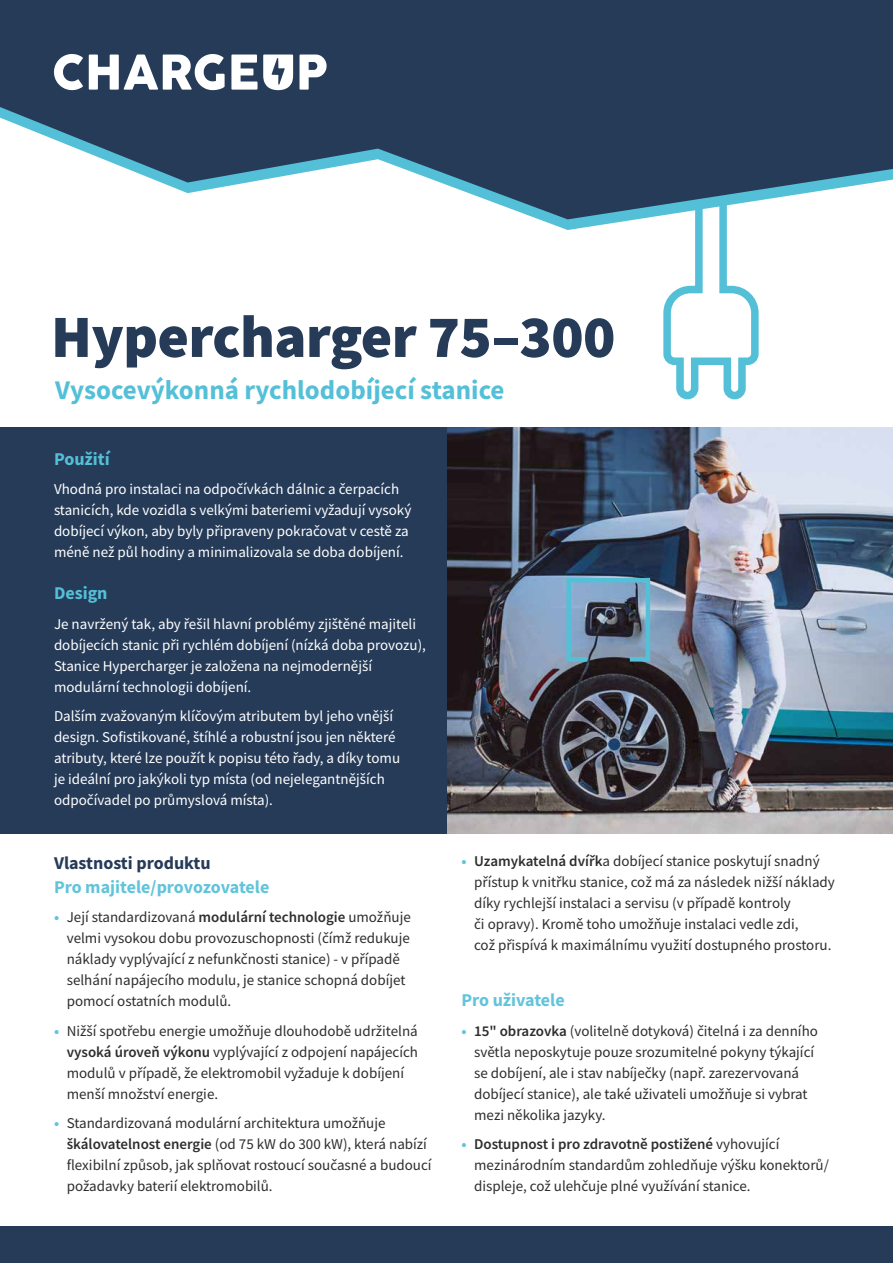
<style>
.page{position:relative;width:893px;height:1263px;background:#fff}
.page>*{position:absolute;margin:0;border:0;box-sizing:border-box;transform-origin:0 0}
.t1{font:900 60px "Source Sans Pro";letter-spacing:-.01em;color:#263b58}
.t2{font:700 27px "Source Sans Pro";color:#54c0d8}
.t3{font:700 18px "Source Sans Pro";color:#62c4db}
.t4{font:700 18px "Source Sans Pro";color:#263b58}
.t5{font:700 18px "Source Sans Pro";color:#54c0d8}
.t6{font:15px/21px "Source Sans Pro";color:#2e2d2c}
.t7{font:15px/21px "Source Sans Pro";color:#fff}
.s1{font-weight:700;color:#62c4db}
.s2{font-weight:600}
</style>
<div class="page">
<svg style="left:663px;top:230px;width:96px;height:169px"></svg>
<svg style="left:0;top:0;width:893px;height:219px;fill:#263b58"></svg>
<img style="left:446px;top:427px;width:447px;height:406px">
<div style="left:0;top:427px;width:446px;height:406px;background:#263b58"></div>
<div style="left:0;top:1226px;width:893px;height:37px;background:#263b58"></div>
<svg style="left:564px;top:576px;width:88px;height:88px;background:#66859c"></svg>
<svg style="left:54px;top:54px;width:273px;height:36px"></svg>
<h1 class="t1" style="left:51px;top:295px;width:566px">Hypercharger 75–300</h1>
<h2 class="t2" style="left:55px;top:372px;width:451px">Vysocevýkonná rychlodobíjecí stanice</h2>
<p class="t5" style="left:54px;top:447px;width:57px">Použití</p>
<p class="t7" style="left:54px;top:479px;width:359px">Vhodná pro instalaci na odpočívkách dálnic a čerpacích stanicích, kde vozidla s velkými bateriemi vyžadují vysoký dobíjecí výkon, aby byly připraveny pokračovat v cestě za méně než půl hodiny a minimalizovala se doba dobíjení.</p>
<p class="t5" style="left:54px;top:581px;width:55px">Design</p>
<p class="t7" style="left:54px;top:613px;width:373px">Je navržený tak, aby řešil hlavní problémy zjištěné majiteli dobíjecích stanic při rychlém dobíjení (nízká doba provozu), Stanice Hypercharger je založena na nejmodernější modulární technologii dobíjení.</p>
<p class="t7" style="left:54px;top:706px;width:348px">Dalším zvažovaným klíčovým atributem byl jeho vnější design. Sofistikované, štíhlé a robustní jsou jen některé atributy, které lze použít k popisu této řady, a díky tomu je ideální pro jakýkoli typ místa (od nejelegantnějších odpočívadel po průmyslová místa).</p>
<p class="t4" style="left:54px;top:850px;width:158px">Vlastnosti produktu</p>
<p class="t3" style="left:54px;top:874px;width:217px">Pro majitele/provozovatele</p>
<p class="t6" style="left:67px;top:907px;width:346px;text-indent:-13px"><span class="s1">•</span> Její standardizovaná <span class="s2">modulární technologie</span> umožňuje velmi vysokou dobu provozuschopnosti (čímž redukuje náklady vyplývající z nefunkčnosti stanice) - v případě selhání napájecího modulu, je stanice schopná dobíjet pomocí ostatních modulů.</p>
<p class="t6" style="left:67px;top:1020px;width:353px;text-indent:-13px"><span class="s1">•</span> Nižší spotřebu energie umožňuje dlouhodobě udržitelná <span class="s2">vysoká úroveň výkonu</span> vyplývající z odpojení napájecích modulů v případě, že elektromobil vyžaduje k dobíjení menší množství energie.</p>
<p class="t6" style="left:67px;top:1113px;width:366px;text-indent:-13px"><span class="s1">•</span> Standardizovaná modulární architektura umožňuje <span class="s2">škálovatelnost energie</span> (od 75 kW do 300 kW), která nabízí flexibilní způsob, jak splňovat rostoucí současné a budoucí požadavky baterií elektromobilů.</p>
<p class="t6" style="left:474px;top:851px;width:362px;text-indent:-13px"><span class="s1">•</span> <span class="s2">Uzamykatelná dvířk</span>a dobíjecí stanice poskytují snadný přístup k vnitřku stanice, což má za následek nižší náklady díky rychlejší instalaci a servisu (v případě kontroly<br>či opravy). Kromě toho umožňuje instalaci vedle zdi,<br>což přispívá k maximálnímu využití dostupného prostoru.</p>
<p class="t3" style="left:461px;top:988px;width:105px">Pro uživatele</p>
<p class="t6" style="left:474px;top:1020px;width:345px;text-indent:-13px"><span class="s1">•</span> <span class="s2">15" obrazovka</span> (volitelně dotyková) čitelná i za denního světla neposkytuje pouze srozumitelné pokyny týkající se dobíjení, ale i stav nabíječky (např. zarezervovaná dobíjecí stanice), ale také uživateli umožňuje si vybrat mezi několika jazyky.</p>
<p class="t6" style="left:474px;top:1134px;width:356px;text-indent:-13px"><span class="s1">•</span> <span class="s2">Dostupnost i pro zdravotně postižené</span> vyhovující mezinárodním standardům zohledňuje výšku konektorů/ displeje, což ulehčuje plné využívání stanice.</p>
</div>
